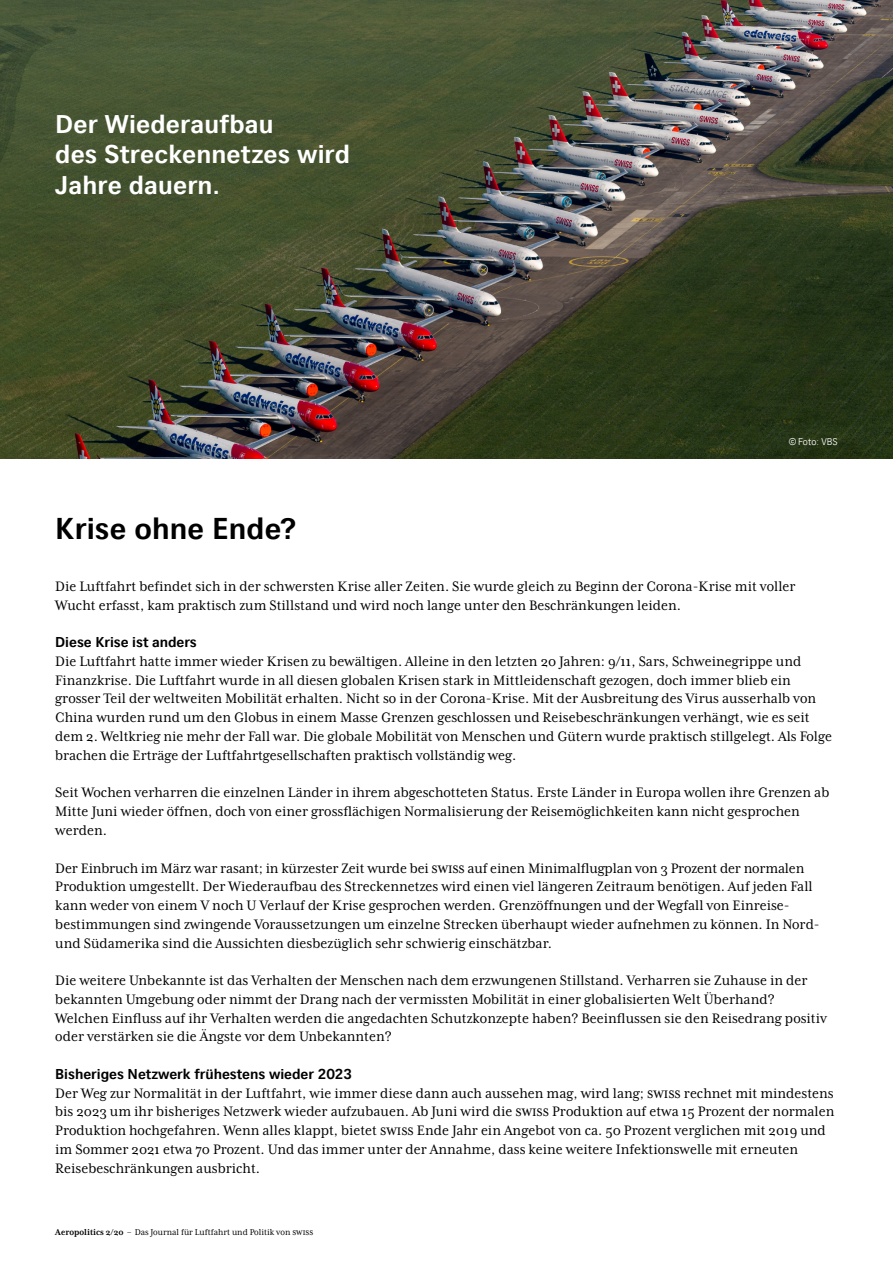
<style>
.page{position:relative;width:893px;height:1263px;background:#fff}
.page>*{position:absolute;margin:0;border:0;box-sizing:border-box;transform-origin:0 0}
.Headline_gross{font:700 30px "CH Sans";letter-spacing:.005em;color:#000}
.Headline_gross-2{font:700 25.5px/30.6px "CH Sans";letter-spacing:.005em;color:#fff}
.Lauftext__Master{font:15.75px/18.8px "Mrs Eaves XL Serif Nar OT";color:#000}
.untertitel{font:700 14.25px "CH Sans";color:#000}
.Lauftext__Master-2{font:9.75px "Mrs Eaves XL Serif Nar OT";color:#000}
.Bildlegende{font:300 9.75px "CH Sans";letter-spacing:.01em;color:#fff}
.s1{font-weight:700}
</style>
<div class="page">
<img style="left:0;top:0;width:893px;height:458px">
<p class="Headline_gross-2" style="left:55px;top:108px;width:296px">Der Wiederaufbau<br>des Streckennetzes wird<br>Jahre dauern.</p>
<p class="Headline_gross" style="left:55px;top:510px;width:243px">Krise ohne Ende?</p>
<p class="Bildlegende" style="left:789px;top:436px;width:50px">© Foto: VBS</p>
<p class="Lauftext__Master" style="left:55px;top:577px;width:742px">Die Luftfahrt befindet sich in der schwersten Krise aller Zeiten. Sie wurde gleich zu Beginn der Corona-Krise mit voller<br>Wucht erfasst, kam praktisch zum Stillstand und wird noch lange unter den Beschränkungen leiden.</p>
<p class="untertitel" style="left:55px;top:633px;width:143px">Diese Krise ist anders</p>
<p class="Lauftext__Master" style="left:55px;top:652px;width:778px">Die Luftfahrt hatte immer wieder Krisen zu bewältigen. Alleine in den letzten 20 Jahren: 9/11, Sars, Schweinegrippe und Finanzkrise. Die Luftfahrt wurde in all diesen globalen Krisen stark in Mittleidenschaft gezogen, doch immer blieb ein grosser Teil der weltweiten Mobilität erhalten. Nicht so in der Corona-Krise. Mit der Ausbreitung des Virus ausserhalb von China wurden rund um den Globus in einem Masse Grenzen geschlossen und Reisebeschränkungen verhängt, wie es seit dem 2. Weltkrieg nie mehr der Fall war. Die globale Mobilität von Menschen und Gütern wurde praktisch stillgelegt. Als Folge brachen die Erträge der Luftfahrtgesellschaften praktisch vollständig weg.</p>
<p class="Lauftext__Master" style="left:55px;top:783px;width:776px">Seit Wochen verharren die einzelnen Länder in ihrem abgeschotteten Status. Erste Länder in Europa wollen ihre Grenzen ab<br>Mitte Juni wieder öffnen, doch von einer grossflächigen Normalisierung der Reisemöglichkeiten kann nicht gesprochen werden.</p>
<p class="Lauftext__Master" style="left:55px;top:858px;width:766px">Der Einbruch im März war rasant; in kürzester Zeit wurde bei SWISS auf einen Minimalflugplan von 3 Prozent der normalen Produktion umgestellt. Der Wiederaufbau des Streckennetzes wird einen viel längeren Zeitraum benötigen. Auf jeden Fall kann weder von einem V noch U Verlauf der Krise gesprochen werden. Grenzöffnungen und der Wegfall von Einreise&shy;bestimmungen sind zwingende Voraussetzungen um einzelne Strecken überhaupt wieder aufnehmen zu können. In Nord&shy;und Südamerika sind die Aussichten diesbezüglich sehr schwierig einschätzbar.</p>
<p class="Lauftext__Master" style="left:55px;top:971px;width:754px">Die weitere Unbekannte ist das Verhalten der Menschen nach dem erzwungenen Stillstand. Verharren sie Zuhause in der bekannten Umgebung oder nimmt der Drang nach der vermissten Mobilität in einer globalisierten Welt Überhand?</p>
<p class="Lauftext__Master" style="left:55px;top:1008px;width:773px">Welchen Einfluss auf ihr Verhalten werden die angedachten Schutzkonzepte haben? Beeinflussen sie den Reisedrang positiv oder verstärken sie die Ängste vor dem Unbekannten?</p>
<p class="untertitel" style="left:55px;top:1065px;width:298px">Bisheriges Netzwerk frühestens wieder 2023</p>
<p class="Lauftext__Master" style="left:55px;top:1083px;width:781px">Der Weg zur Normalität in der Luftfahrt, wie immer diese dann auch aussehen mag, wird lang; SWISS rechnet mit mindestens bis 2023 um ihr bisheriges Netzwerk wieder aufzubauen. Ab Juni wird die SWISS Produktion auf etwa 15 Prozent der normalen Produktion hochgefahren. Wenn alles klappt, bietet SWISS Ende Jahr ein Angebot von ca. 50 Prozent verglichen mit 2019 und im Sommer 2021 etwa 70 Prozent. Und das immer unter der Annahme, dass keine weitere Infektionswelle mit erneuten Reisebeschränkungen ausbricht.</p>
<p class="Lauftext__Master-2" style="left:55px;top:1227px;width:259px"><span class="s1">Aeropolitics 2/20</span> – Das Journal für Luftfahrt und Politik von SWISS</p>
</div>
